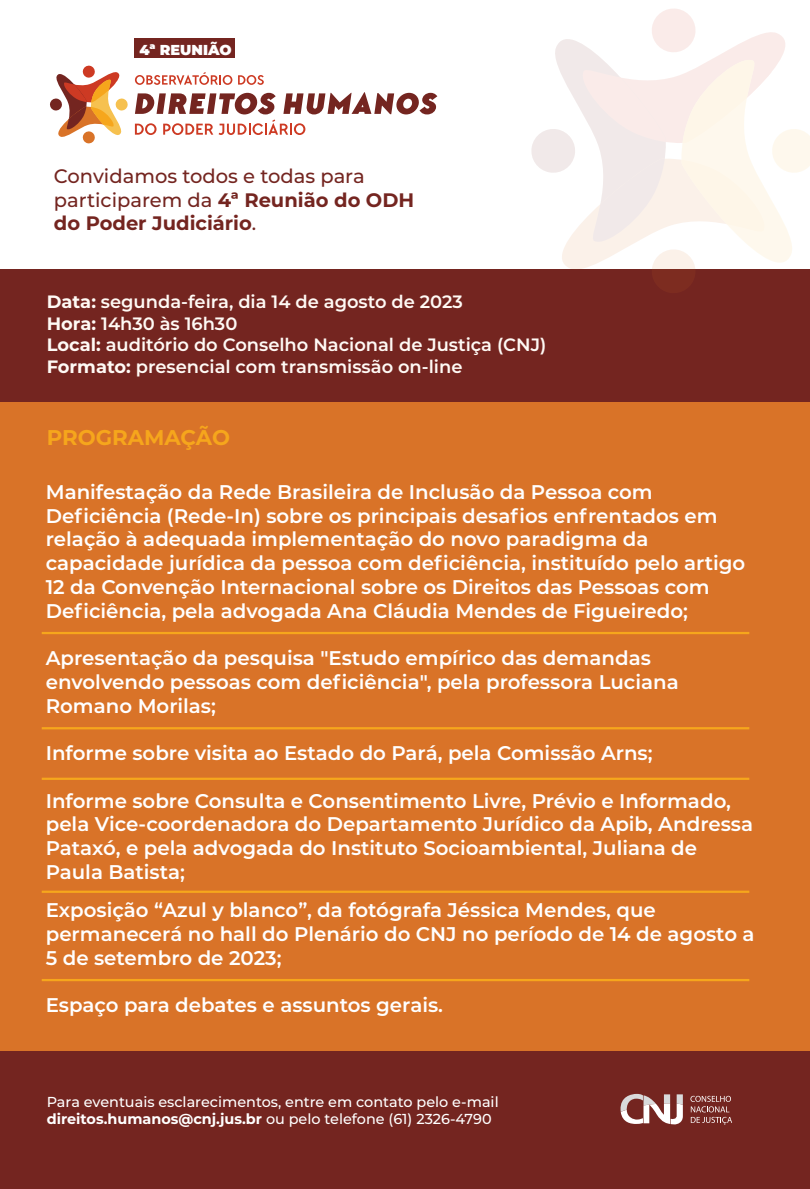
<style>
.page{position:relative;width:810px;height:1189px;background:#fff}
.page>*{position:absolute;margin:0;border:0;box-sizing:border-box;transform-origin:0 0}
.t1{font:700 21.3px "Montserrat";color:#f6a61c}
.t2{font:600 19.8px/23.7px "Montserrat";color:#fff}
.t3{font:500 19.5px/23.4px "Montserrat";color:#742520}
.t4{font:600 17.85px/21.5px "Montserrat";color:#fffaf5}
.t5{font:500 14.4px/17.3px "Montserrat";color:#fff}
.t6{font:900 14.4px "Montserrat";color:#fff}
.s1{font-weight:700}
</style>
<div class="page">
<svg style="left:50px;top:65px;width:78px;height:79px"></svg>
<svg style="left:135px;top:72px;width:97px;height:13px"></svg>
<svg style="left:238px;top:75px;width:26px;height:10px"></svg>
<svg style="left:135px;top:92px;width:302px;height:43px"></svg>
<div style="left:135px;top:38px;width:100px;height:20px;background:#742520"></div>
<div style="left:0;top:396px;width:810px;height:663px;background:#d97328"></div>
<div style="left:0;top:269px;width:810px;height:133px;background:#742520"></div>
<svg style="left:531px;top:9px;width:279px;height:260px"></svg>
<div style="left:0;top:1050px;width:810px;height:138px;background:#742520"></div>
<svg style="left:690px;top:1095px;width:42px;height:29px"></svg>
<svg style="left:621px;top:1093px;width:62px;height:31px"></svg>
<hr style="left:42px;top:631px;width:707px;height:3px;background:#f6a61c">
<hr style="left:42px;top:727px;width:707px;height:2px;background:#f6a61c">
<hr style="left:42px;top:777px;width:707px;height:2px;background:#f6a61c">
<hr style="left:42px;top:890px;width:707px;height:2px;background:#f6a61c">
<hr style="left:42px;top:978px;width:707px;height:3px;background:#f6a61c">
<p class="t6" style="left:139px;top:39px;width:94px">4ª REUNIÃO</p>
<p class="t3" style="left:54px;top:164px;width:362px">Convidamos todos e todas para participarem da <span class="s1">4ª Reunião do ODH do Poder Judiciário</span>.</p>
<p class="t4" style="left:47px;top:290px;width:501px"><span class="s1">Data:</span> segunda-feira, dia 14 de agosto de 2023<br><span class="s1">Hora:</span> 14h30 às 16h30<br><span class="s1">Local:</span> auditório do Conselho Nacional de Justiça (CNJ)<br><span class="s1">Formato:</span> presencial com transmissão on-line</p>
<p class="t1" style="left:47px;top:422px;width:185px">PROGRAMAÇÃO</p>
<p class="t2" style="left:46px;top:479px;width:701px">Manifestação da Rede Brasileira de Inclusão da Pessoa com Deficiência (Rede-In) sobre os principais desafios enfrentados em relação à adequada implementação do novo paradigma da capacidade jurídica da pessoa com deficiência, instituído pelo artigo 12 da Convenção Internacional sobre os Direitos das Pessoas com Deficiência, pela advogada Ana Cláudia Mendes de Figueiredo;</p>
<p class="t2" style="left:46px;top:645px;width:634px">Apresentação da pesquisa "Estudo empírico das demandas envolvendo pessoas com deficiência", pela professora Luciana<br>Romano Morilas;</p>
<p class="t2" style="left:46px;top:740px;width:608px">Informe sobre visita ao Estado do Pará, pela Comissão Arns;</p>
<p class="t2" style="left:46px;top:787px;width:709px">Informe sobre Consulta e Consentimento Livre, Prévio e Informado, pela Vice-coordenadora do Departamento Jurídico da Apib, Andressa Pataxó, e pela advogada do Instituto Socioambiental, Juliana de Paula Batista;</p>
<p class="t2" style="left:46px;top:897px;width:710px">Exposição “Azul y blanco”, da fotógrafa Jéssica Mendes, que permanecerá no hall do Plenário do CNJ no período de 14 de agosto a<br>5 de setembro de 2023;</p>
<p class="t2" style="left:46px;top:992px;width:399px">Espaço para debates e assuntos gerais.</p>
<p class="t5" style="left:47px;top:1092px;width:453px">Para eventuais esclarecimentos, entre em contato pelo e-mail <span class="s1">direitos.humanos@cnj.jus.br</span> ou pelo telefone (61) 2326-4790</p>
</div>
